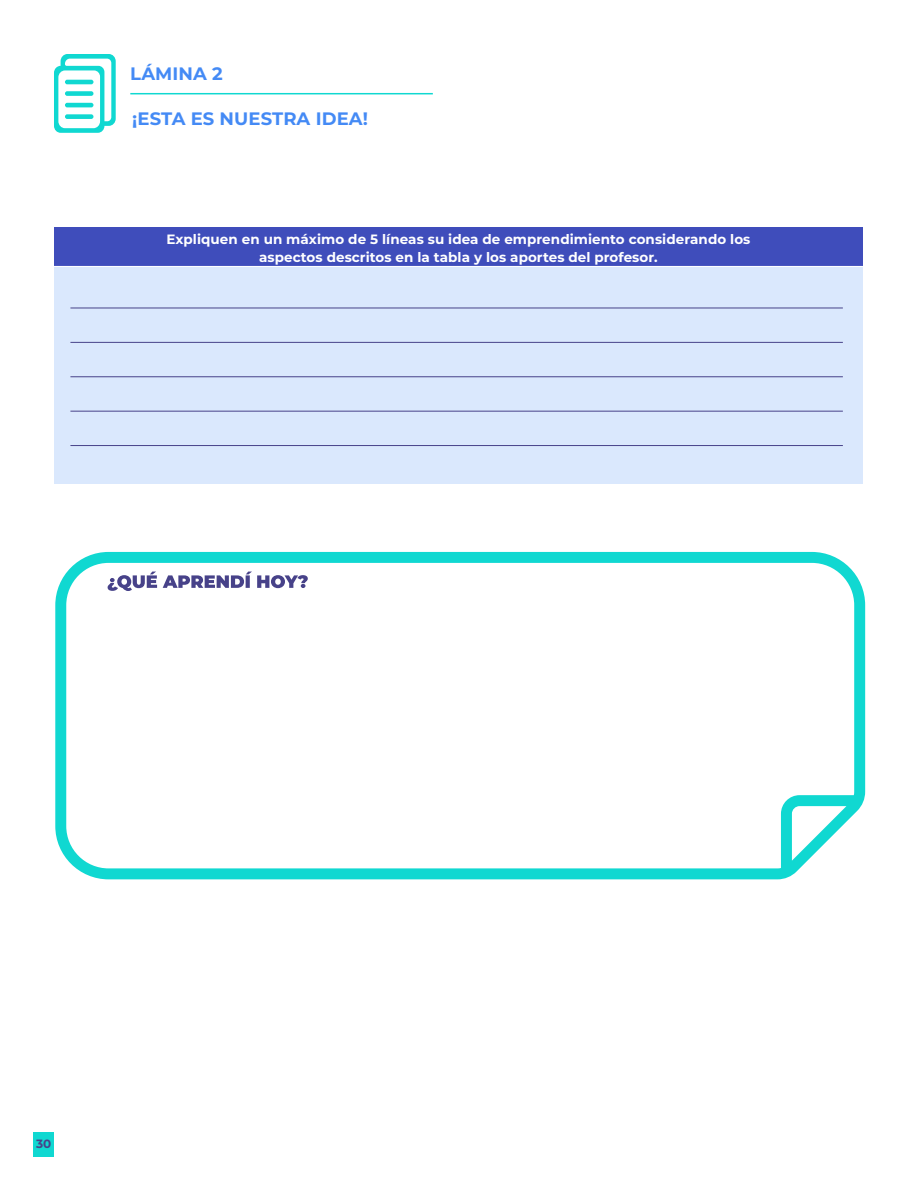
<style>
.page{position:relative;width:918px;height:1188px;background:#fff}
.page>*{position:absolute;margin:0;border:0;box-sizing:border-box;transform-origin:0 0}
.Párrafo_Source_10pt{font:700 18px "Montserrat";letter-spacing:.005em;color:#448af5}
.Párrafo_Source_10pt-2{font:700 13.5px "Montserrat";letter-spacing:.005em;color:#fff}
.t1{font:700 12px "Montserrat";color:#47428a}
</style>
<div class="page">
<div style="left:34px;top:1133px;width:20px;height:24px;background:#10d8d1"></div>
<hr style="left:130px;top:93px;width:303px;height:1px;background:#10d8d1">
<svg style="left:54px;top:54px;width:62px;height:79px"></svg>
<div style="left:54px;top:227px;width:809px;height:39px;background:#3f4dbb"></div>
<div style="left:54px;top:266px;width:809px;height:218px;background:#dae8fd"></div>
<hr style="left:54px;top:266px;width:809px;height:1px;background:#fff">
<hr style="left:70px;top:308px;width:773px;height:1px;background:#474289">
<hr style="left:70px;top:342px;width:773px;height:1px;background:#474289">
<hr style="left:70px;top:376px;width:773px;height:1px;background:#474289">
<hr style="left:70px;top:411px;width:773px;height:1px;background:#474289">
<hr style="left:70px;top:445px;width:773px;height:1px;background:#474289">
<svg style="left:55px;top:552px;width:810px;height:327px"></svg>
<svg style="left:108px;top:572px;width:49px;height:19px"></svg>
<svg style="left:163px;top:572px;width:145px;height:16px"></svg>
<p class="Párrafo_Source_10pt" style="left:130px;top:60px;width:94px">LÁMINA 2</p>
<p class="Párrafo_Source_10pt" style="left:132px;top:105px;width:237px">¡ESTA ES NUESTRA IDEA!</p>
<p class="Párrafo_Source_10pt-2" style="left:166px;top:230px;width:586px">Expliquen en un máximo de 5 líneas su idea de emprendimiento considerando los</p>
<p class="Párrafo_Source_10pt-2" style="left:259px;top:248px;width:400px">aspectos descritos en la tabla y los aportes del profesor.</p>
<p class="t1" style="left:36px;top:1135px;width:17px">30</p>
</div>
